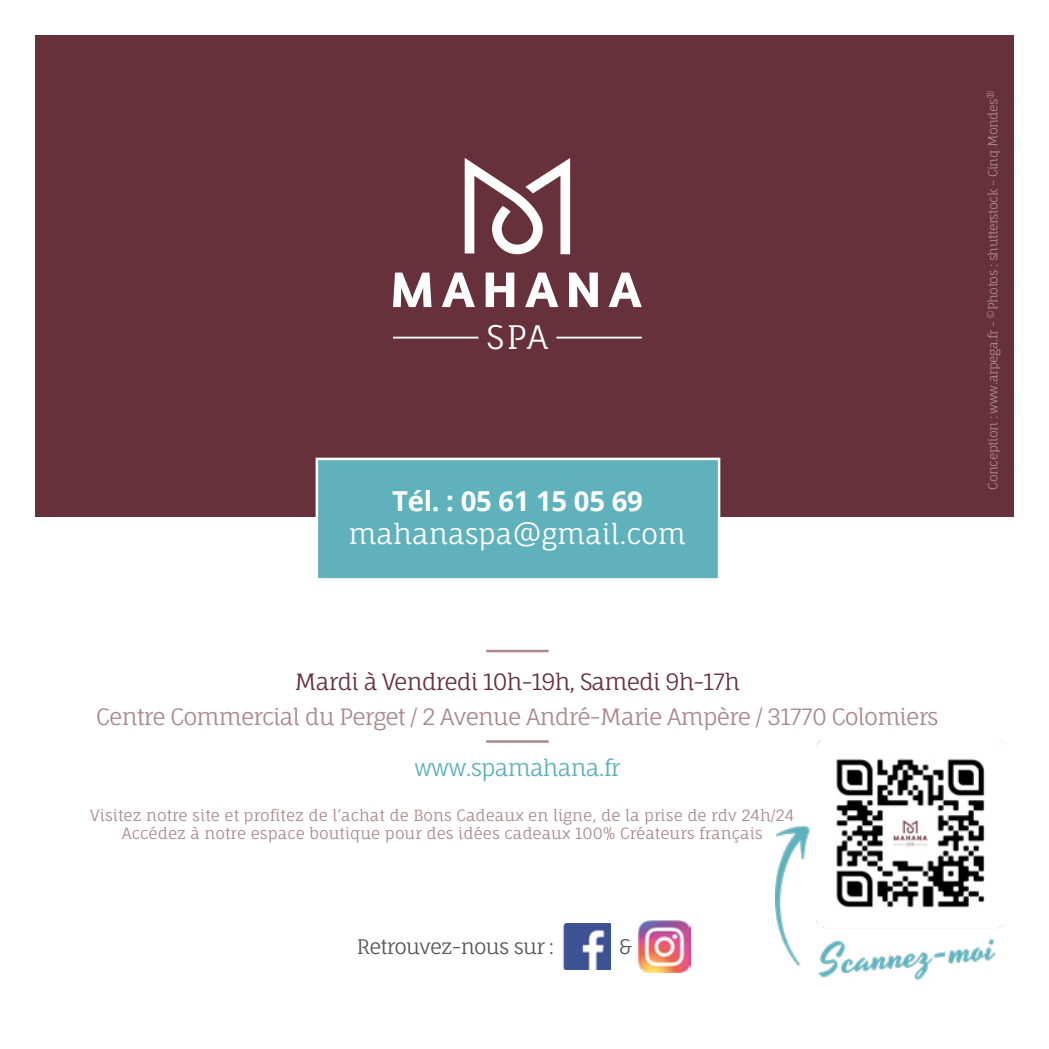
<style>
.page{position:relative;width:1049px;height:1049px;background:#fff}
.page>*{position:absolute;margin:0;border:0;box-sizing:border-box;transform-origin:0 0}
.t1{font:32.5px "Fauna One";color:#fff}
.t2{font:27.5px "Fauna One";letter-spacing:-.01em;color:#fff}
.t3{font:700 27.5px "Open Sans";letter-spacing:-.01em;color:#fff}
.t4{font:22.5px "Fauna One";letter-spacing:-.04em;color:#aa898c}
.t5{font:22.5px "Fauna One";letter-spacing:-.04em;color:#67313b}
.t6{font:22.5px "Fauna One";letter-spacing:-.04em;color:#5fb1bc}
.t7{font:20px "Fauna One";letter-spacing:-.04em;color:#575756}
.t8{font:15.5px/18.5px "Fauna One";color:#aa898b;text-align:center}
.t9{font:12.5px "Fauna One";letter-spacing:-.04em;color:#aa898c}
</style>
<div class="page">
<div style="left:35px;top:35px;width:978px;height:482px;background:#67313b"></div>
<hr style="left:486px;top:650px;width:63px;height:2px;background:#aa898c">
<hr style="left:486px;top:740px;width:63px;height:3px;background:#aa898c">
<img style="left:562px;top:923px;width:49px;height:46px">
<img style="left:638px;top:920px;width:53px;height:52px">
<div style="left:316px;top:458px;width:404px;height:123px;background:#5fb1bc;border:2px solid #fff"></div>
<svg style="left:393px;top:158px;width:249px;height:149px"></svg>
<hr style="left:556px;top:337px;width:86px;height:1px;background:#fff">
<hr style="left:393px;top:337px;width:85px;height:1px;background:#fff">
<img style="left:775px;top:740px;width:228px;height:241px">
<h1 class="t1" style="left:487px;top:316px;width:63px">SPA</h1>
<h2 class="t3" style="left:392px;top:481px;width:252px">Tél. : 05 61 15 05 69</h2>
<h2 class="t2" style="left:349px;top:516px;width:339px">mahanaspa@gmail.com</h2>
<h3 class="t5" style="left:295px;top:667px;width:447px">Mardi à Vendredi 10h-19h, Samedi 9h-17h</h3>
<h3 class="t4" style="left:96px;top:702px;width:844px">Centre Commercial du Perget / 2 Avenue André-Marie Ampère / 31770 Colomiers</h3>
<h3 class="t6" style="left:414px;top:753px;width:207px">www.spamahana.fr</h3>
<p class="t8" style="left:90px;top:806px;width:706px">Visitez notre site et profitez de l’achat de Bons Cadeaux en ligne, de la prise de rdv 24h/24<br>Accédez à notre espace boutique pour des idées cadeaux 100% Créateurs français</p>
<p class="t7" style="left:357px;top:934px;width:199px">Retrouvez-nous sur :</p>
<p class="t7" style="left:619px;top:934px;width:15px">&amp;</p>
<p class="t9" style="left:985px;top:489px;width:401px;rotate:-90deg">Conception : www.arpega.fr - ©Photos : shutterstock - Cinq Mondes®</p>
</div>
